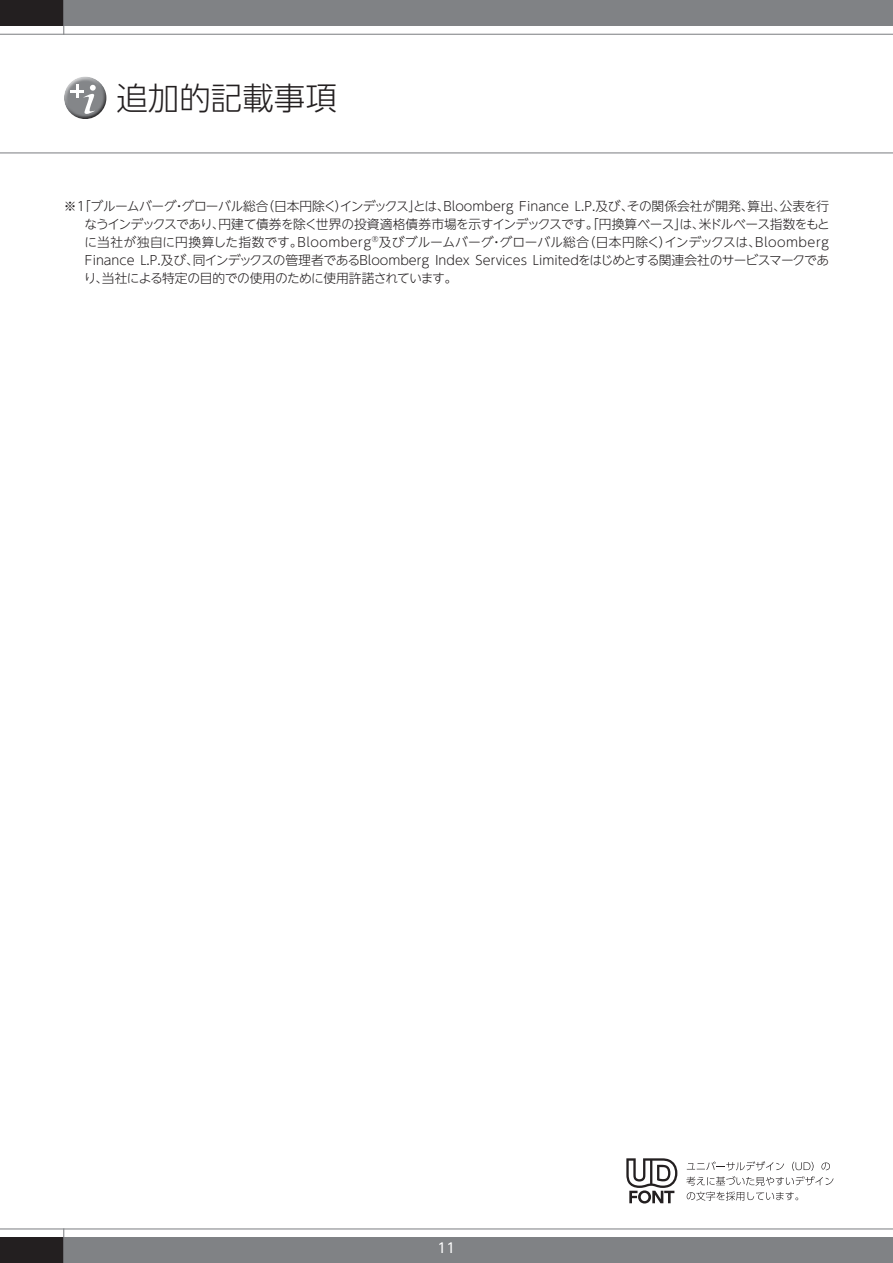
<style>
.page{position:relative;width:893px;height:1263px;background:#fff}
.page>*{position:absolute;margin:0;border:0;box-sizing:border-box;transform-origin:0 0}
.t1{font:300 31.5px "UD Shin Go NT Pro";color:#231f20}
.t2{font:13.5px "UD Shin Go NT Pro";color:#fff}
.t3{font:300 12.75px/18px "UD Shin Go NT Pro";letter-spacing:-.04em;color:#231f20;text-align:justify}
</style>
<div class="page">
<div style="left:64px;top:0;width:829px;height:26px;background:#808285"></div>
<div style="left:64px;top:1237px;width:829px;height:26px;background:#808285"></div>
<hr style="left:0;top:34px;width:893px;height:1px;background:#808285">
<hr style="left:0;top:152px;width:893px;height:1px;background:#808285">
<hr style="left:0;top:1228px;width:893px;height:1px;background:#808285">
<div style="left:0;top:0;width:64px;height:26px;background:#231f20"></div>
<div style="left:0;top:1237px;width:64px;height:26px;background:#231f20"></div>
<hr style="left:63px;top:0;width:1px;height:35px;background:#808285">
<hr style="left:63px;top:1228px;width:1px;height:35px;background:#808285">
<svg style="left:686px;top:1161px;width:147px;height:39px"></svg>
<svg style="left:626px;top:1158px;width:51px;height:45px"></svg>
<div style="left:64px;top:76px;width:43px;height:34px;background:#fff;opacity:.75"></div>
<div style="left:64px;top:83px;width:44px;height:38px;background:#231f20;opacity:.75"></div>
<h1 class="t1" style="left:116px;top:72px;width:222px">追加的記載事項</h1>
<p class="t3" style="left:84px;top:197px;width:748px;text-indent:-20px">※1「ブルームバーグ・グローバル総合（日本円除く）インデックス」とは、Bloomberg Finance L.P.及び、その関係会社が開発、算出、公表を行なうインデックスであり、円建て債券を除く世界の投資適格債券市場を示すインデックスです。「円換算ベース」は、米ドルベース指数をもとに当社が独自に円換算した指数です。Bloomberg<sup>®</sup>及びブルームバーグ・グローバル総合（日本円除く）インデックスは、Bloomberg Finance L.P.及び、同インデックスの管理者であるBloomberg Index Services Limitedをはじめとする関連会社のサービスマークであり、当社による特定の目的での使用のために使用許諾されています。</p>
<p class="t2" style="left:438px;top:1237px;width:19px">11</p>
</div>
